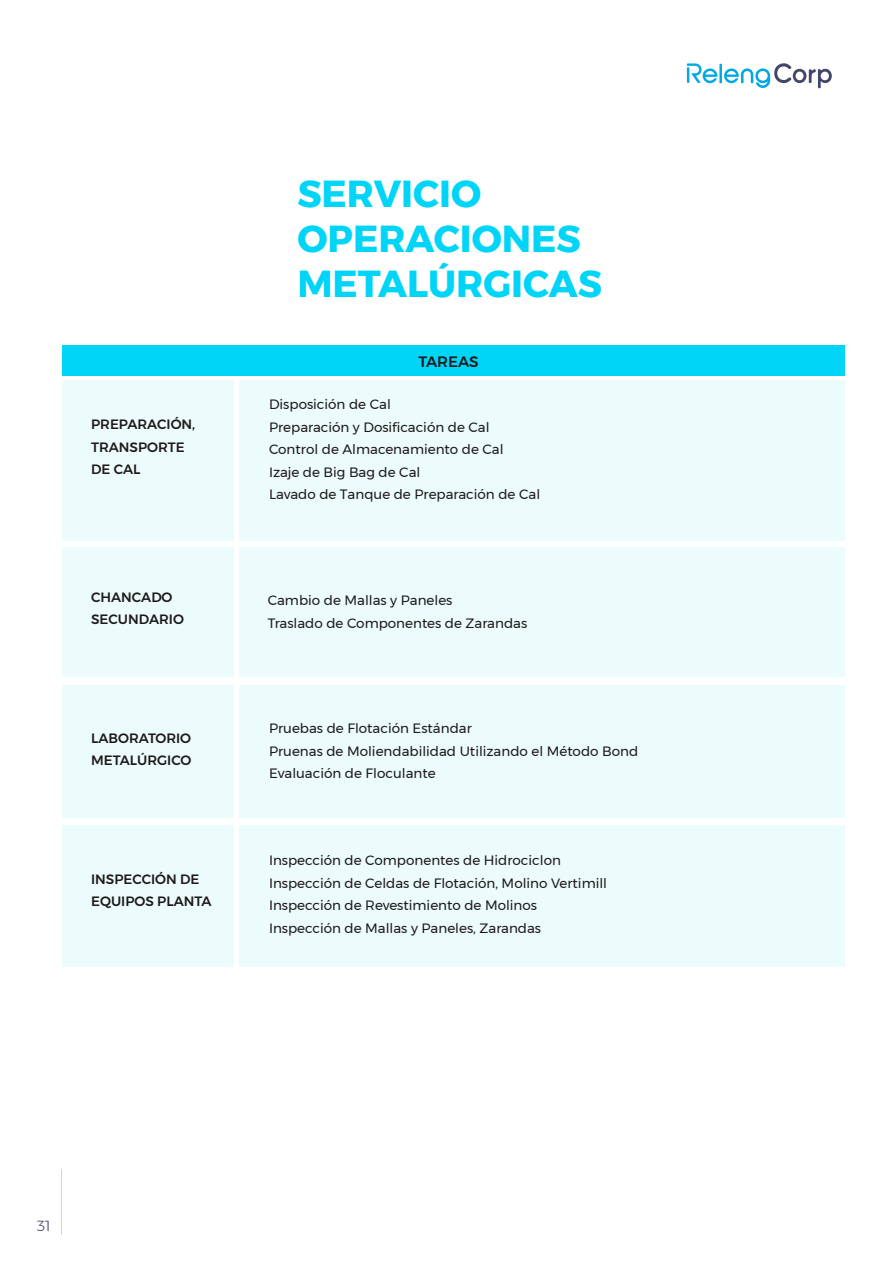
<style>
.page{position:relative;width:893px;height:1263px;background:#fff}
.page>*{position:absolute;margin:0;border:0;box-sizing:border-box;transform-origin:0 0}
.t1{font:700 37.5px/45px "Montserrat";color:#00d4f7}
.t2{font:500 15px "Montserrat";color:#1f191a}
.t3{font:300 14.55px "Montserrat";color:#42466b}
.t4{font:13.5px/22.5px "Montserrat";color:#1f191a}
.t5{font:500 13.5px/22.5px "Montserrat";color:#1f191a}
</style>
<div class="page">
<div style="left:62px;top:381px;width:171px;height:160px;background:#ecfcfc"></div>
<div style="left:240px;top:381px;width:605px;height:160px;background:#ecfcfc"></div>
<svg style="left:687px;top:63px;width:145px;height:25px"></svg>
<div style="left:62px;top:825px;width:171px;height:142px;background:#ecfcfc"></div>
<div style="left:240px;top:825px;width:605px;height:142px;background:#ecfcfc"></div>
<div style="left:62px;top:685px;width:171px;height:133px;background:#ecfcfc"></div>
<div style="left:240px;top:685px;width:605px;height:133px;background:#ecfcfc"></div>
<div style="left:62px;top:547px;width:171px;height:130px;background:#ecfcfc"></div>
<div style="left:240px;top:547px;width:605px;height:130px;background:#ecfcfc"></div>
<div style="left:62px;top:345px;width:783px;height:30px;background:#00d4f7"></div>
<h1 class="t1" style="left:297px;top:172px;width:306px">SERVICIO<br>OPERACIONES<br>METALÚRGICAS</h1>
<p class="t5" style="left:91px;top:413px;width:106px">PREPARACIÓN,<br>TRANSPORTE<br>DE CAL</p>
<p class="t2" style="left:418px;top:350px;width:62px">TAREAS</p>
<p class="t4" style="left:269px;top:393px;width:273px">Disposición de Cal<br>Preparación y Dosificación de Cal<br>Control de Almacenamiento de Cal<br>Izaje de Big Bag de Cal<br>Lavado de Tanque de Preparación de Cal</p>
<p class="t5" style="left:91px;top:586px;width:94px">CHANCADO<br>SECUNDARIO</p>
<p class="t4" style="left:268px;top:589px;width:261px">Cambio de Mallas y Paneles<br>Traslado de Componentes de Zarandas</p>
<p class="t5" style="left:91px;top:727px;width:102px">LABORATORIO<br>METALÚRGICO</p>
<p class="t5" style="left:91px;top:868px;width:122px">INSPECCIÓN DE<br>EQUIPOS PLANTA</p>
<p class="t4" style="left:269px;top:717px;width:371px">Pruebas de Flotación Estándar<br>Pruenas de Moliendabilidad Utilizando el Método Bond<br>Evaluación de Floculante</p>
<p class="t4" style="left:269px;top:849px;width:340px">Inspección de Componentes de Hidrociclon Inspección de Celdas de Flotación, Molino Vertimill Inspección de Revestimiento de Molinos Inspección de Mallas y Paneles, Zarandas</p>
<p class="t3" style="left:37px;top:1215px;width:15px">31</p>
</div>
